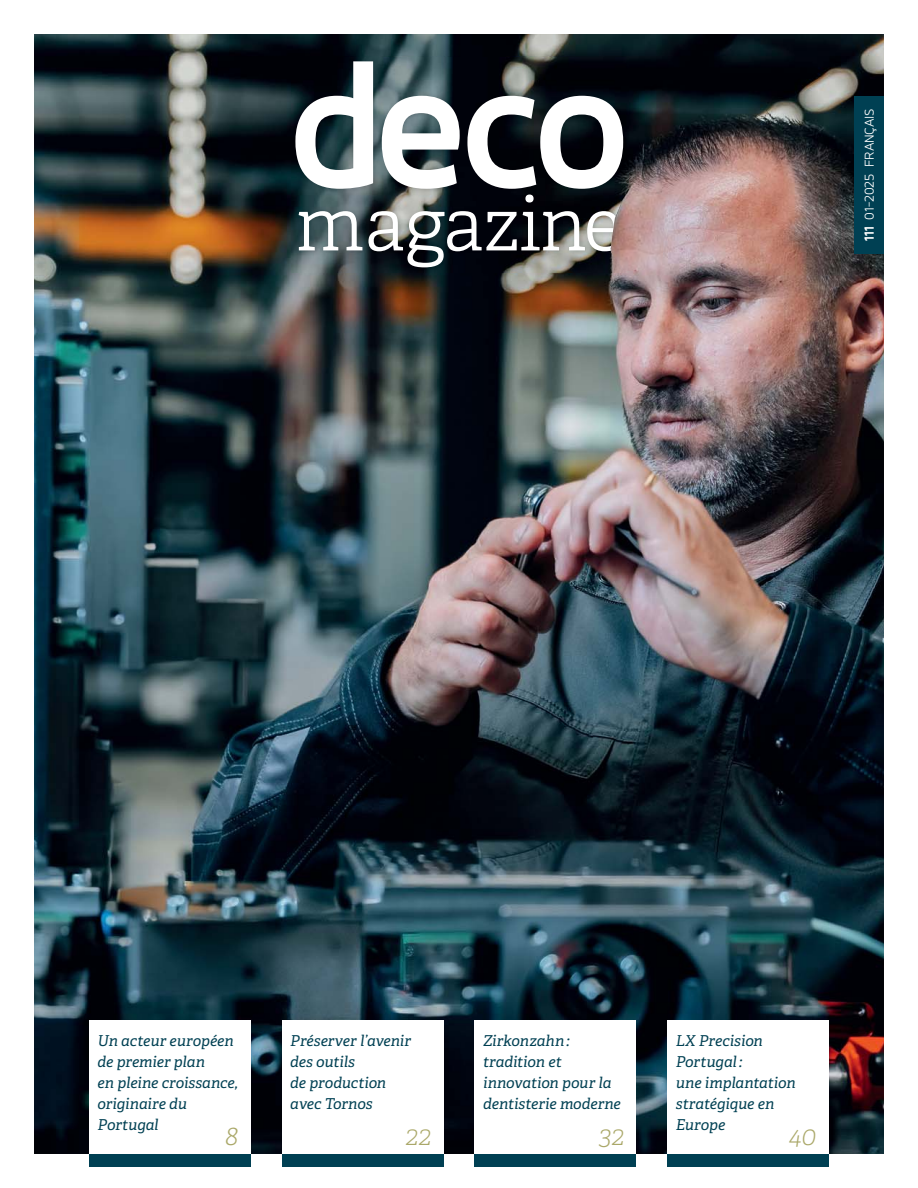
<style>
.page{position:relative;width:918px;height:1188px;background:#fff}
.page>*{position:absolute;margin:0;border:0;box-sizing:border-box;transform-origin:0 0}
.t1{font:700 180.75px "Accord Alternate";color:#fff}
.t2{font:300 75.45px "Adelle";color:#fff}
.t3{font:italic 100 27px "Adelle";color:#aaa869}
.t4{font:italic 15px/21px "Tornos Adelle";color:#004053}
.t5{font:300 14.25px "Tornos Accord Alt";letter-spacing:-.01em;color:#fff}
.s1{font-weight:700}
</style>
<div class="page">
<img style="left:34px;top:34px;width:850px;height:1120px">
<div style="left:89px;top:1020px;width:162px;height:159px;background:#fff"></div>
<div style="left:667px;top:1020px;width:162px;height:159px;background:#fff"></div>
<div style="left:475px;top:1020px;width:161px;height:159px;background:#fff"></div>
<div style="left:282px;top:1020px;width:161px;height:159px;background:#fff"></div>
<div style="left:667px;top:1154px;width:162px;height:13px;background:#004053"></div>
<div style="left:89px;top:1154px;width:162px;height:13px;background:#004053"></div>
<div style="left:282px;top:1154px;width:161px;height:13px;background:#004053"></div>
<div style="left:475px;top:1154px;width:161px;height:13px;background:#004053"></div>
<div style="left:854px;top:96px;width:30px;height:158px;background:#004053"></div>
<img style="left:292px;top:57px;width:337px;height:216px">
<img style="left:611px;top:189px;width:55px;height:82px">
<h1 class="t1" style="left:288px;top:19px;width:345px">deco</h1>
<h2 class="t2" style="left:295px;top:180px;width:328px">magazine</h2>
<p class="t5" style="left:864px;top:241px;width:134px;rotate:-90deg"><span class="s1">111</span> 01-2025 FRANÇAIS</p>
<p class="t4" style="left:98px;top:1031px;width:142px">Un acteur européen de premier plan<br>en pleine croissance, originaire du<br>Portugal</p>
<p class="t4" style="left:290px;top:1031px;width:122px">Préserver l’avenir des outils<br>de production avec Tornos</p>
<p class="t4" style="left:676px;top:1031px;width:121px">LX Precision<br>Portugal :<br>une implantation stratégique en<br>Europe</p>
<p class="t4" style="left:483px;top:1031px;width:139px">Zirkonzahn : tradition et innovation pour la dentisterie moderne</p>
<h3 class="t3" style="left:225px;top:1125px;width:15px">8</h3>
<h3 class="t3" style="left:406px;top:1125px;width:27px">22</h3>
<h3 class="t3" style="left:599px;top:1125px;width:26px">32</h3>
<h3 class="t3" style="left:789px;top:1125px;width:29px">40</h3>
</div>
